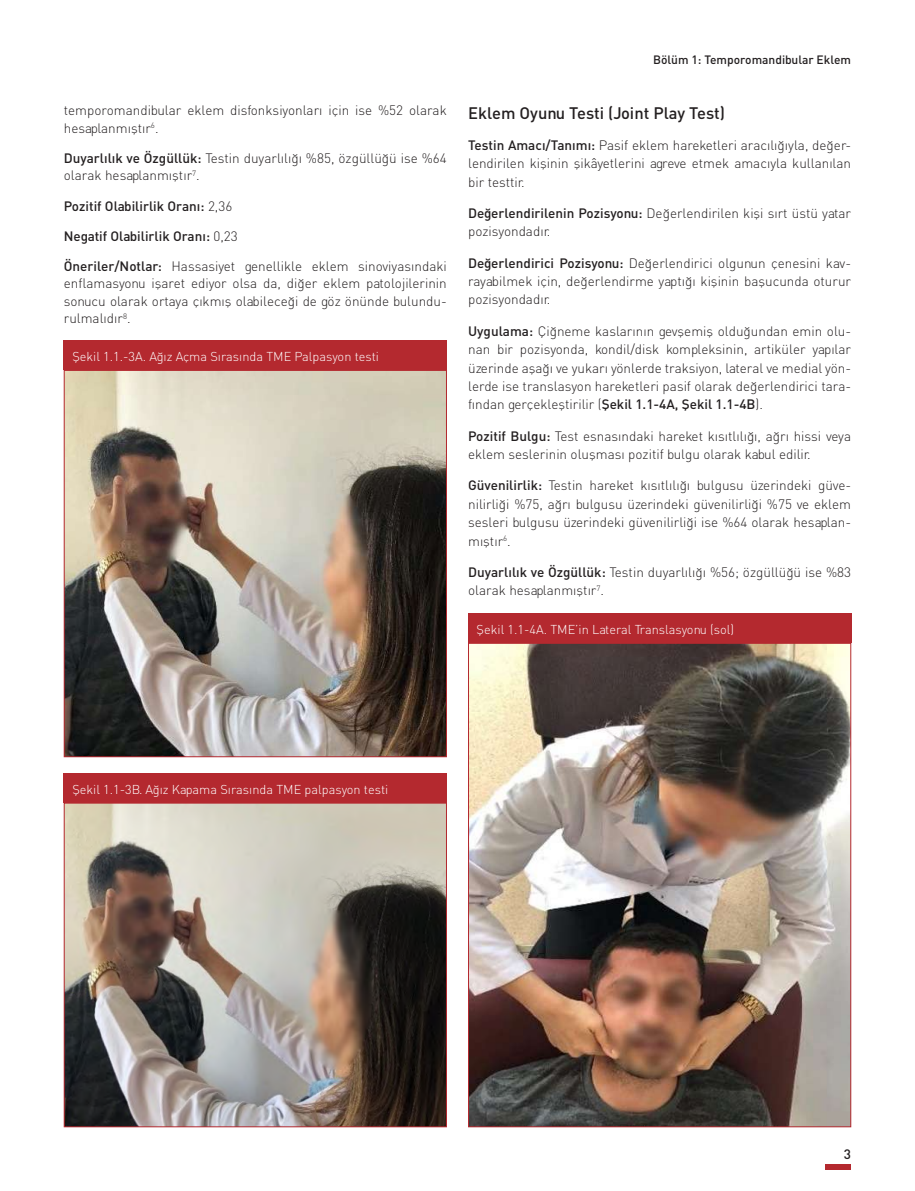
<style>
.page{position:relative;width:915px;height:1191px;background:#fff}
.page>*{position:absolute;margin:0;border:0;box-sizing:border-box;transform-origin:0 0}
.t1{font:16.5px "DIN Medium Tr";color:#231f20}
.t2{font:13.5px/18.5px "DINT Light Tr";color:#231f20}
.t3{font:13.5px "DIN Medium Tr";color:#231f20}
.t4{font:12.75px "DINT Light Tr";color:#fff}
.t5{font:12px "DIN Medium Tr";color:#231f20}
.s1{font-family:"DIN Medium Tr"}
.s2{font-family:"DINT Light Tr"}
</style>
<div class="page">
<div style="left:825px;top:1163px;width:25px;height:6px;background:#b4292f"></div>
<div style="left:64px;top:340px;width:382px;height:30px;background:#b4292f"></div>
<img style="left:66px;top:372px;width:378px;height:383px">
<div style="left:64px;top:370px;width:382px;height:387px;border:1px solid #b4292f"></div>
<div style="left:64px;top:773px;width:382px;height:29px;background:#b4292f"></div>
<img style="left:66px;top:804px;width:378px;height:321px">
<div style="left:64px;top:802px;width:382px;height:325px;border:1px solid #b4292f"></div>
<div style="left:468px;top:613px;width:382px;height:29px;background:#b4292f"></div>
<img style="left:470px;top:645px;width:378px;height:480px">
<p class="t2" style="left:64px;top:102px;width:384px;line-height:17.4px">temporomandibular eklem disfonksiyonları için ise %52 olarak hesaplanmıştır<sup>6</sup>.</p>
<p class="t2" style="left:64px;top:149px;width:384px;line-height:17.4px"><span class="s1">Duyarlılık ve Özgüllük:</span> Testin duyarlılığı %85, özgüllüğü ise %64 olarak hesaplanmıştır<sup>7</sup>.</p>
<p class="t3" style="left:64px;top:197px;width:170px">Pozitif Olabilirlik Oranı: <span class="s2">2,36</span></p>
<p class="t3" style="left:64px;top:227px;width:175px">Negatif Olabilirlik Oranı: <span class="s2">0,23</span></p>
<p class="t2" style="left:64px;top:257px;width:384px;line-height:17.4px;text-align:justify"><span class="s1">Öneriler/Notlar:</span> Hassasiyet genellikle eklem sinoviyasındaki enflamasyonu işaret ediyor olsa da, diğer eklem patolojilerinin sonucu olarak ortaya çıkmış olabileceği de göz önünde bulundu&shy;rulmalıdır<sup>8</sup>.</p>
<p class="t4" style="left:72px;top:349px;width:308px">Şekil 1.1.-3A. Ağız Açma Sırasında TME Palpasyon testi</p>
<p class="t5" style="left:653px;top:52px;width:199px">Bölüm 1: Temporomandibular Eklem</p>
<p class="t1" style="left:468px;top:102px;width:258px">Eklem Oyunu Testi (Joint Play Test)</p>
<p class="t2" style="left:468px;top:136px;width:384px;text-align:justify"><span class="s1">Testin Amacı/Tanımı:</span> Pasif eklem hareketleri aracılığıyla, değer&shy;lendirilen kişinin şikâyetlerini agreve etmek amacıyla kullanılan bir testtir.</p>
<p class="t2" style="left:468px;top:204px;width:384px"><span class="s1">Değerlendirilenin Pozisyonu:</span> Değerlendirilen kişi sırt üstü yatar pozisyondadır.</p>
<p class="t2" style="left:468px;top:253px;width:384px;text-align:justify"><span class="s1">Değerlendirici Pozisyonu:</span> Değerlendirici olgunun çenesini kav&shy;rayabilmek için, değerlendirme yaptığı kişinin başucunda oturur pozisyondadır.</p>
<p class="t2" style="left:468px;top:321px;width:384px;text-align:justify"><span class="s1">Uygulama:</span> Çiğneme kaslarının gevşemiş olduğundan emin olu&shy;nan bir pozisyonda, kondil/disk kompleksinin, artiküler yapılar üzerinde aşağı ve yukarı yönlerde traksiyon, lateral ve medial yön&shy;lerde ise translasyon hareketleri pasif olarak değerlendirici tara&shy;fından gerçekleştirilir (<span class="s1">Şekil 1.1-4A, Şekil 1.1-4B</span>).</p>
<p class="t2" style="left:468px;top:426px;width:384px"><span class="s1">Pozitif Bulgu:</span> Test esnasındaki hareket kısıtlılığı, ağrı hissi veya eklem seslerinin oluşması pozitif bulgu olarak kabul edilir.</p>
<p class="t2" style="left:468px;top:476px;width:384px;text-align:justify"><span class="s1">Güvenilirlik:</span> Testin hareket kısıtlılığı bulgusu üzerindeki güve&shy;nilirliği %75, ağrı bulgusu üzerindeki güvenilirliği %75 ve eklem sesleri bulgusu üzerindeki güvenilirliği ise %64 olarak hesaplan&shy;mıştır<sup>6</sup>.</p>
<p class="t2" style="left:468px;top:562px;width:384px"><span class="s1">Duyarlılık ve Özgüllük:</span> Testin duyarlılığı %56; özgüllüğü ise %83 olarak hesaplanmıştır<sup>7</sup>.</p>
<p class="t4" style="left:476px;top:621px;width:259px">Şekil 1.1-4A. TME’in Lateral Translasyonu (sol)</p>
<p class="t4" style="left:72px;top:781px;width:317px">Şekil 1.1-3B. Ağız Kapama Sırasında TME palpasyon testi</p>
<p class="t3" style="left:843px;top:1145px;width:9px">3</p>
</div>
